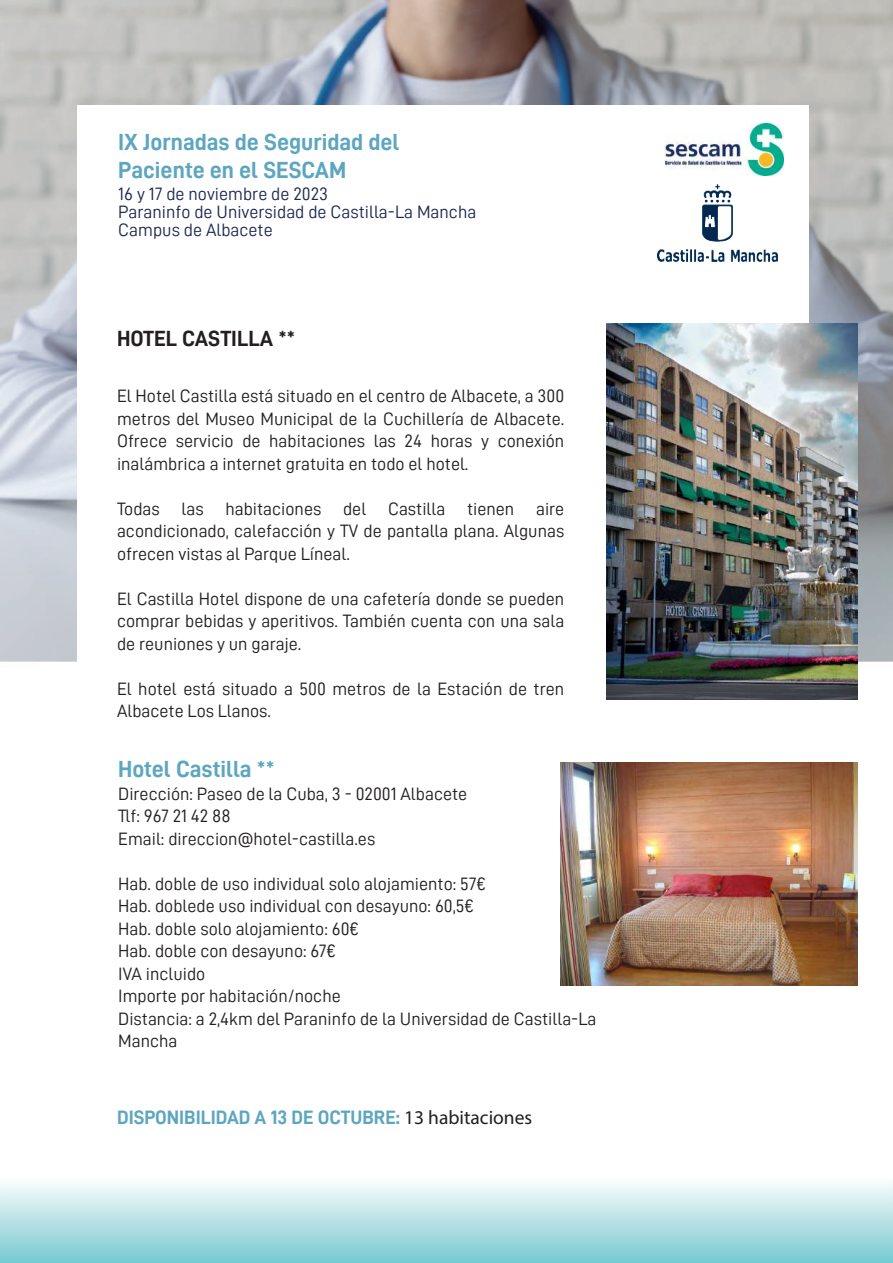
<style>
.page{position:relative;width:893px;height:1263px;background:#fff}
.page>*{position:absolute;margin:0;border:0;box-sizing:border-box;transform-origin:0 0}
.t1{font:23.4px/28px "D DIN Bold";color:#5da6c0}
.t2{font:22.05px "D DIN Bold";color:#231f20}
.t3{font:19.5px "D DIN Bold";color:#5da6c0}
.t4{font:18px/22.5px "D DIN";color:#231f20}
.t5{font:18px/18px "D DIN";color:#202951}
.s1{font-family:"Myriad Pro";color:#231f20}
</style>
<div class="page">
<img style="left:0;top:0;width:893px;height:763px">
<div style="left:77px;top:105px;width:732px;height:1135px;background:#fff"></div>
<img style="left:665px;top:123px;width:119px;height:53px">
<img style="left:607px;top:324px;width:250px;height:376px">
<img style="left:560px;top:763px;width:298px;height:223px">
<img style="left:658px;top:184px;width:119px;height:77px">
<svg style="left:0;top:1183px;width:893px;height:80px;background:#b5e1e5"></svg>
<p class="t1" style="left:118px;top:127px;width:282px">IX Jornadas de Seguridad del<br>Paciente en el SESCAM</p>
<p class="t5" style="left:118px;top:185px;width:360px">16 y 17 de noviembre de 2023<br>Paraninfo de Universidad de Castilla-La Mancha<br>Campus de Albacete</p>
<p class="t2" style="left:117px;top:326px;width:179px">HOTEL CASTILLA **</p>
<p class="t4" style="left:117px;top:384px;width:449px;text-align:justify">El Hotel Castilla está situado en el centro de Albacete, a 300 metros del Museo Municipal de la Cuchillería de Albacete.<br>Ofrece servicio de habitaciones las 24 horas y conexión inalámbrica a internet gratuita en todo el hotel.</p>
<p class="t4" style="left:117px;top:497px;width:449px;text-align:justify">Todas las habitaciones del Castilla tienen aire acondicionado, calefacción y TV de pantalla plana. Algunas ofrecen vistas al Parque Líneal.</p>
<p class="t4" style="left:117px;top:587px;width:449px;text-align:justify">El Castilla Hotel dispone de una cafetería donde se pueden comprar bebidas y aperitivos. También cuenta con una sala de reuniones y un garaje.</p>
<p class="t4" style="left:117px;top:677px;width:449px">El hotel está situado a 500 metros de la Estación de tren<br>Albacete Los Llanos.</p>
<p class="t1" style="left:118px;top:755px;width:158px">Hotel Castilla **</p>
<p class="t4" style="left:118px;top:782px;width:351px">Dirección: Paseo de la Cuba, 3 - 02001 Albacete<br>Tlf: 967 21 42 88<br>Email: direccion@hotel-castilla.es</p>
<p class="t4" style="left:118px;top:872px;width:480px">Hab. doble de uso individual solo alojamiento: 57€<br>Hab. doblede uso individual con desayuno: 60,5€<br>Hab. doble solo alojamiento: 60€<br>Hab. doble con desayuno: 67€<br>IVA incluido<br>Importe por habitación/noche<br>Distancia: a 2,4km del Paraninfo de la Universidad de Castilla-La Mancha</p>
<p class="t3" style="left:117px;top:1106px;width:417px">DISPONIBILIDAD A 13 DE OCTUBRE: <span class="s1">13 habitaciones</span></p>
</div>
